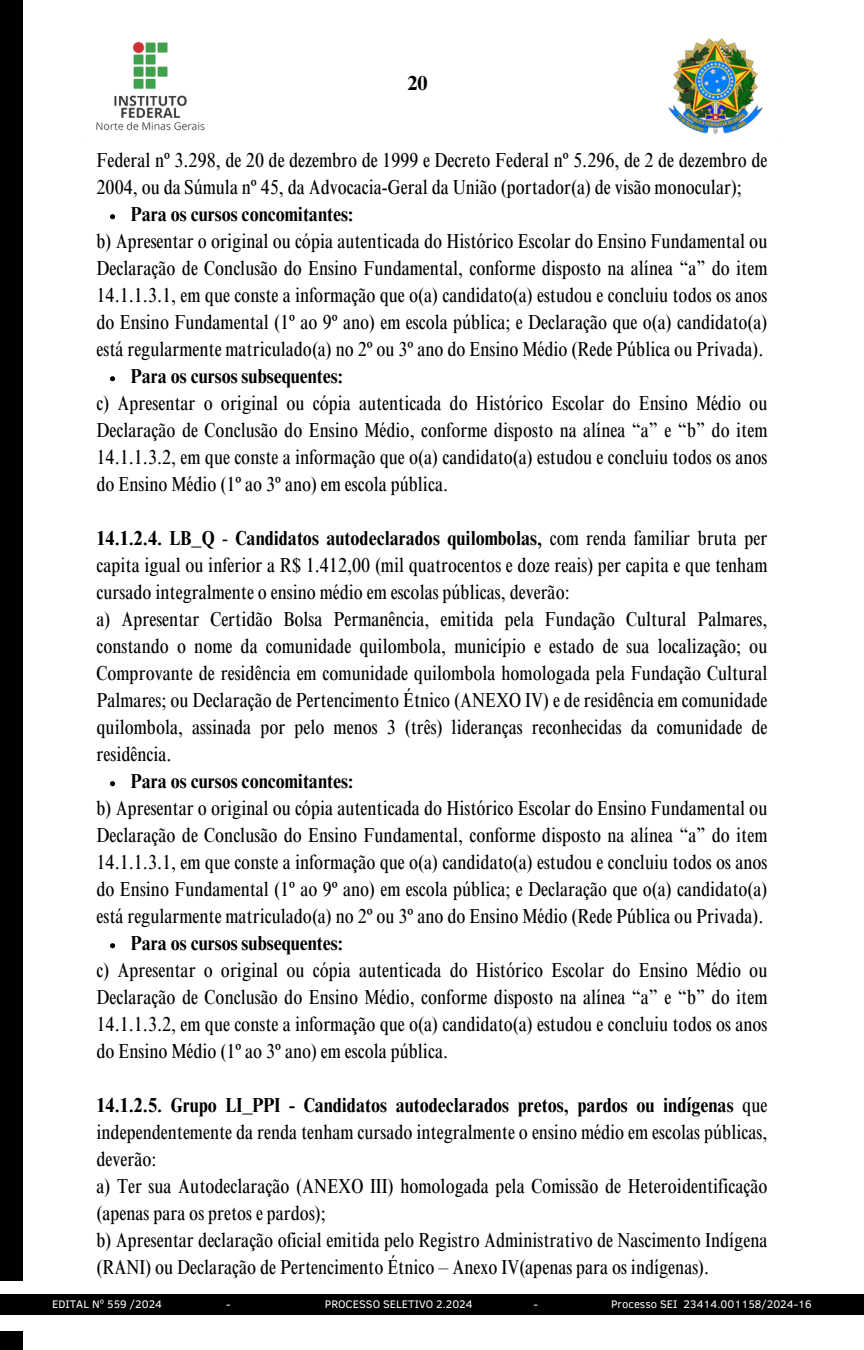
<style>
.page{position:relative;width:864px;height:1350px;background:#fff}
.page>*{position:absolute;margin:0;border:0;box-sizing:border-box;transform-origin:0 0}
.t1{font:condensed 20.25px/27px "Times NRMT Pro";color:#000;text-align:justify}
.t2{font:700 condensed 20.25px "Times NRMT Pro";color:#000}
.t3{font:700 20.25px "Times NRMT Pro";color:#000}
.t4{font:11.25px "Clear Sans";color:#fff}
.s1{font-weight:700}
</style>
<div class="page">
<img style="left:668px;top:38px;width:95px;height:96px">
<div style="left:0;top:0;width:22px;height:1280px;background:#000"></div>
<div style="left:0;top:1332px;width:22px;height:18px;background:#000"></div>
<img style="left:96px;top:41px;width:109px;height:90px">
<svg style="left:110px;top:214px;width:5px;height:5px"></svg>
<svg style="left:110px;top:376px;width:5px;height:5px"></svg>
<svg style="left:110px;top:781px;width:5px;height:5px"></svg>
<svg style="left:110px;top:943px;width:5px;height:5px"></svg>
<div style="left:0;top:1294px;width:864px;height:21px;background:#000"></div>
<p class="t3" style="left:407px;top:75px;width:22px">20</p>
<p class="t1" style="left:97px;top:149px;width:672px">Federal nº 3.298, de 20 de dezembro de 1999 e Decreto Federal nº 5.296, de 2 de dezembro de<br>2004, ou da Súmula nº 45, da Advocacia-Geral da União (portador(a) de visão monocular);</p>
<p class="t2" style="left:131px;top:206px;width:224px">Para os cursos concomitantes:</p>
<p class="t1" style="left:97px;top:230px;width:672px">b) Apresentar o original ou cópia autenticada do Histórico Escolar do Ensino Fundamental ou Declaração de Conclusão do Ensino Fundamental, conforme disposto na alínea “a” do item 14.1.1.3.1, em que conste a informação que o(a) candidato(a) estudou e concluiu todos os anos do Ensino Fundamental (1º ao 9º ano) em escola pública; e Declaração que o(a) candidato(a) está regularmente matriculado(a) no 2º ou 3º ano do Ensino Médio (Rede Pública ou Privada).</p>
<p class="t2" style="left:131px;top:368px;width:214px">Para os cursos subsequentes:</p>
<p class="t1" style="left:97px;top:392px;width:672px">c) Apresentar o original ou cópia autenticada do Histórico Escolar do Ensino Médio ou Declaração de Conclusão do Ensino Médio, conforme disposto na alínea “a” e “b” do item 14.1.1.3.2, em que conste a informação que o(a) candidato(a) estudou e concluiu todos os anos do Ensino Médio (1º ao 3º ano) em escola pública.</p>
<p class="t1" style="left:97px;top:527px;width:672px"><span class="s1">14.1.2.4. LB_Q</span> - <span class="s1">Candidatos autodeclarados quilombolas,</span> com renda familiar bruta per capita igual ou inferior a R$ 1.412,00 (mil quatrocentos e doze reais) per capita e que tenham cursado integralmente o ensino médio em escolas públicas, deverão:</p>
<p class="t1" style="left:97px;top:608px;width:672px">a) Apresentar Certidão Bolsa Permanência, emitida pela Fundação Cultural Palmares, constando o nome da comunidade quilombola, município e estado de sua localização; ou Comprovante de residência em comunidade quilombola homologada pela Fundação Cultural Palmares; ou Declaração de Pertencimento Étnico (ANEXO IV) e de residência em comunidade quilombola, assinada por pelo menos 3 (três) lideranças reconhecidas da comunidade de residência.</p>
<p class="t2" style="left:131px;top:773px;width:224px">Para os cursos concomitantes:</p>
<p class="t1" style="left:97px;top:797px;width:672px">b) Apresentar o original ou cópia autenticada do Histórico Escolar do Ensino Fundamental ou Declaração de Conclusão do Ensino Fundamental, conforme disposto na alínea “a” do item 14.1.1.3.1, em que conste a informação que o(a) candidato(a) estudou e concluiu todos os anos do Ensino Fundamental (1º ao 9º ano) em escola pública; e Declaração que o(a) candidato(a) está regularmente matriculado(a) no 2º ou 3º ano do Ensino Médio (Rede Pública ou Privada).</p>
<p class="t2" style="left:131px;top:935px;width:214px">Para os cursos subsequentes:</p>
<p class="t1" style="left:97px;top:959px;width:672px">c) Apresentar o original ou cópia autenticada do Histórico Escolar do Ensino Médio ou Declaração de Conclusão do Ensino Médio, conforme disposto na alínea “a” e “b” do item 14.1.1.3.2, em que conste a informação que o(a) candidato(a) estudou e concluiu todos os anos do Ensino Médio (1º ao 3º ano) em escola pública.</p>
<p class="t1" style="left:97px;top:1094px;width:672px"><span class="s1">14.1.2.5. Grupo LI_PPI - Candidatos autodeclarados pretos, pardos ou indígenas</span> que independentemente da renda tenham cursado integralmente o ensino médio em escolas públicas, deverão:</p>
<p class="t1" style="left:97px;top:1175px;width:672px">a) Ter sua Autodeclaração (ANEXO III) homologada pela Comissão de Heteroidentificação (apenas para os pretos e pardos);</p>
<p class="t1" style="left:97px;top:1229px;width:672px">b) Apresentar declaração oficial emitida pelo Registro Administrativo de Nascimento Indígena (RANI) ou Declaração de Pertencimento Étnico – Anexo IV(apenas para os indígenas).</p>
<h1 class="t4" style="left:52px;top:1296px;width:112px">EDITAL Nº 559 /2024</h1>
<h1 class="t4" style="left:226px;top:1296px;width:6px">-</h1>
<h1 class="t4" style="left:325px;top:1296px;width:149px">PROCESSO SELETIVO 2.2024</h1>
<h1 class="t4" style="left:534px;top:1296px;width:6px">-</h1>
<h1 class="t4" style="left:611px;top:1296px;width:202px">Processo SEI 23414.001158/2024-16</h1>
</div>
